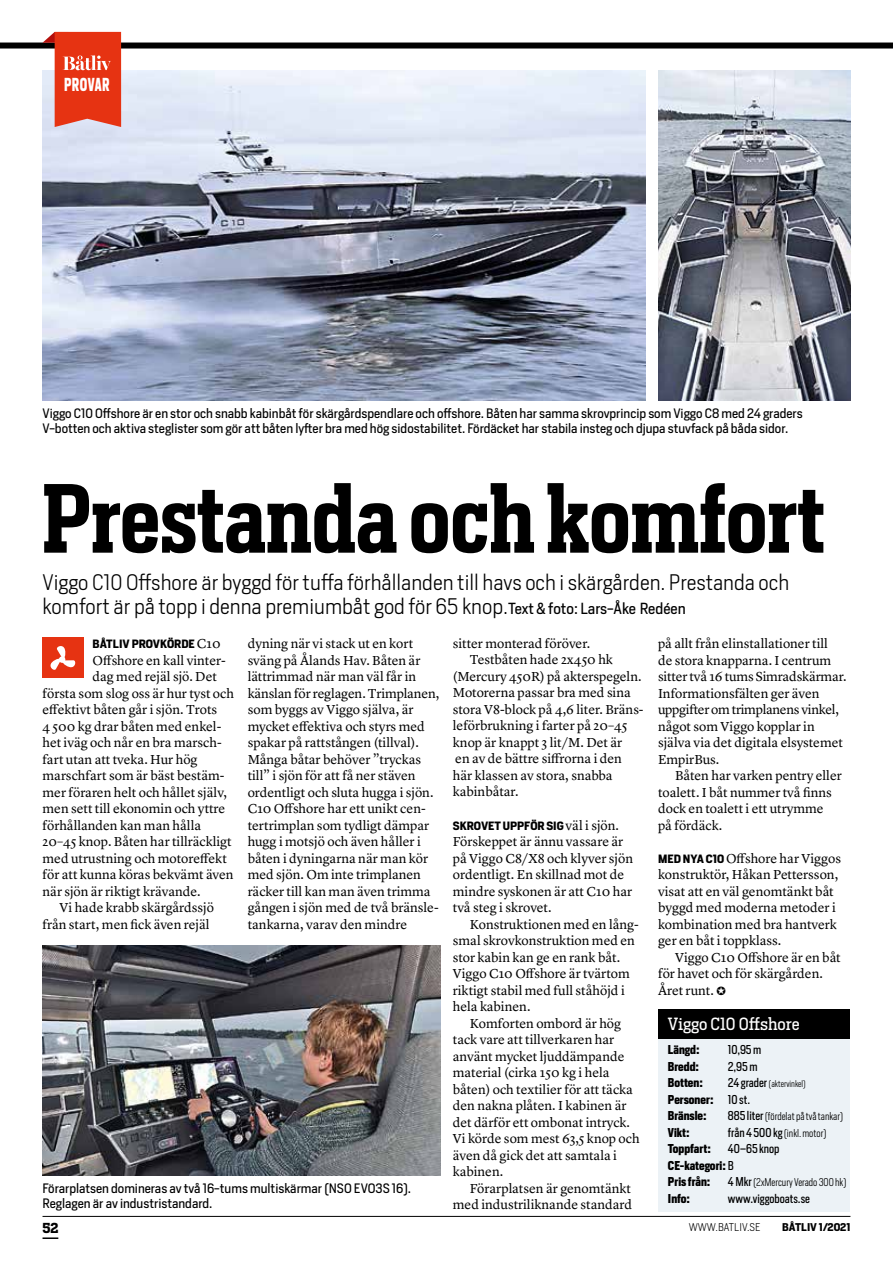
<style>
.page{position:relative;width:893px;height:1263px;background:#fff}
.page>*{position:absolute;margin:0;border:0;box-sizing:border-box;transform-origin:0 0}
.t1{font:600 91.5px "Heron Serif Cond";color:#000}
.t2{font:300 21px/24px "Heron Sans";color:#000}
.t3{font:700 17.55px "Heron Sans Cond";letter-spacing:.04em;color:#fff;scale:.77 1}
.t4{font:16.5px "Heron Serif";color:#fff}
.t5{font:13.5px/16.5px "Lyon Text";color:#000}
.t6{font:700 13.5px "Heron Serif";color:#000}
.t7{font:12.75px/15px "Heron Sans";color:#000}
.t8{font:700 12px/16.5px "Heron Sans Cond";color:#000}
.t9{font:12px "Heron Sans Cond";color:#000}
.t10{font:700 11.25px "Heron Sans";color:#000}
.t11{font:300 10.5px "Heron Sans Cond";color:#000}
.t12{font:300 10.5px "Heron Sans";color:#000}
.t13{font:700 10.5px "Heron Sans";color:#000}
.t14{font:300 9px "Heron Sans Cond";color:#000}
.s1{font-weight:400;font-size:15px}
.s2{font-family:"Lyon Text";font-weight:400;font-size:13.5px}
.s3{font-family:"Heron Sans";font-weight:700;font-size:11.25px}
.s4{font-weight:400;font-size:12px}
.s5{font-weight:400}
</style>
<div class="page">
<hr style="left:43px;top:1216px;width:807px;height:1px;background:#000">
<svg style="left:43px;top:1237px;width:15px;height:2px"></svg>
<div style="left:0;top:43px;width:893px;height:6px;background:#000"></div>
<div style="left:658px;top:1038px;width:192px;height:174px;background:#ecf2f6"></div>
<div style="left:658px;top:1009px;width:192px;height:29px;background:#000"></div>
<img style="left:43px;top:71px;width:602px;height:330px">
<div style="left:43px;top:638px;width:41px;height:40px;background:#e63312"></div>
<svg style="left:50px;top:646px;width:26px;height:24px"></svg>
<svg style="left:43px;top:32px;width:78px;height:95px;background:#e45941"></svg>
<img style="left:43px;top:945px;width:397px;height:231px">
<img style="left:658px;top:71px;width:192px;height:330px">
<p class="t3" style="left:64px;top:73px;width:61px">PROVAR</p>
<p class="t7" style="left:43px;top:405px;width:762px">Viggo C10 Offshore är en stor och snabb kabinbåt för skärgårdspendlare och offshore. Båten har samma skrovprincip som Viggo C8 med 24 graders<br>V-botten och aktiva steglister som gör att båten lyfter bra med hög sidostabilitet. Fördäcket har stabila insteg och djupa stuvfack på båda sidor.</p>
<h1 class="t1" style="left:43px;top:459px;width:784px">Prestanda och komfort</h1>
<h2 class="t2" style="left:43px;top:569px;width:748px">Viggo C10 Offshore är byggd för tuffa förhållanden till havs och i skärgården. Prestanda och komfort är på topp i denna premiumbåt god för 65 knop.<span class="s1">Text &amp; foto: Lars-Åke Redéen</span></h2>
<p class="t10" style="left:93px;top:636px;width:130px">BÅTLIV PROVKÖRDE <span class="s2">C10</span></p>
<p class="t5" style="left:93px;top:651px;width:135px">Offshore en kall vinter-</p>
<p class="t5" style="left:93px;top:667px;width:126px">dag med rejäl sjö. Det</p>
<p class="t5" style="left:43px;top:684px;width:193px">första som slog oss är hur tyst och</p>
<p class="t5" style="left:43px;top:700px;width:176px">effektivt båten går i sjön. Trots</p>
<p class="t5" style="left:43px;top:717px;width:180px">4 500 kg drar båten med enkel-</p>
<p class="t5" style="left:43px;top:733px;width:181px">het iväg och når en bra marsch-</p>
<p class="t5" style="left:43px;top:750px;width:157px">fart utan att tveka. Hur hög</p>
<p class="t5" style="left:43px;top:766px;width:184px">marschfart som är bäst bestäm-</p>
<p class="t5" style="left:43px;top:783px;width:186px">mer föraren helt och hållet själv,</p>
<p class="t5" style="left:43px;top:799px;width:184px">men sett till ekonomin och yttre</p>
<p class="t5" style="left:43px;top:816px;width:160px">förhållanden kan man hålla</p>
<p class="t5" style="left:43px;top:832px;width:191px">20–45 knop. Båten har tillräckligt</p>
<p class="t5" style="left:43px;top:849px;width:186px">med utrustning och motoreffekt</p>
<p class="t5" style="left:43px;top:865px;width:193px">för att kunna köras bekvämt även</p>
<p class="t5" style="left:43px;top:882px;width:160px">när sjön är riktigt krävande.</p>
<p class="t5" style="left:60px;top:898px;width:156px">Vi hade krabb skärgårdssjö</p>
<p class="t5" style="left:43px;top:915px;width:169px">från start, men fick även rejäl</p>
<p class="t5" style="left:248px;top:634px;width:193px">dyning när vi stack ut en kort sväng på Ålands Hav. Båten är lättrimmad när man väl får in känslan för reglagen. Trimplanen, som byggs av Viggo själva, är mycket effektiva och styrs med spakar på rattstången (tillval).<br>Många båtar behöver ”tryckas till” i sjön för att få ner stäven ordentligt och sluta hugga i sjön.<br>C10 Offshore har ett unikt cen&shy;tertrimplan som tydligt dämpar hugg i motsjö och även håller i båten i dyningarna när man kör med sjön. Om inte trimplanen räcker till kan man även trimma gången i sjön med de två bränsle&shy;tankarna, varav den mindre</p>
<p class="t5" style="left:453px;top:634px;width:139px">sitter monterad föröver.</p>
<p class="t5" style="left:470px;top:651px;width:145px">Testbåten hade 2x450 hk</p>
<p class="t5" style="left:453px;top:667px;width:190px">(Mercury 450R) på akterspegeln.</p>
<p class="t5" style="left:453px;top:684px;width:179px">Motorerna passar bra med sina</p>
<p class="t5" style="left:453px;top:700px;width:192px">stora V8-block på 4,6 liter. Bräns-</p>
<p class="t5" style="left:453px;top:717px;width:176px">leförbrukning i farter på 20–45</p>
<p class="t5" style="left:453px;top:733px;width:171px">knop är knappt 3 lit/M. Det är</p>
<p class="t5" style="left:455px;top:750px;width:168px">en av de bättre siffrorna i den</p>
<p class="t5" style="left:453px;top:766px;width:161px">här klassen av stora, snabba</p>
<p class="t5" style="left:453px;top:783px;width:67px">kabinbåtar.</p>
<p class="t10" style="left:453px;top:818px;width:168px">SKROVET UPPFÖR SIG <span class="s2">väl i sjön.</span></p>
<p class="t5" style="left:453px;top:832px;width:182px">Förskeppet är ännu vassare är på Viggo C8/X8 och klyver sjön ordentligt. En skillnad mot de mindre syskonen är att C10 har två steg i skrovet.</p>
<p class="t5" style="left:453px;top:915px;width:187px;text-indent:17px">Konstruktionen med en lång&shy;smal skrovkonstruktion med en stor kabin kan ge en rank båt.<br>Viggo C10 Offshore är tvärtom riktigt stabil med full ståhöjd i hela kabinen.</p>
<p class="t5" style="left:453px;top:1014px;width:188px;text-indent:17px">Komforten ombord är hög tack vare att tillverkaren har använt mycket ljuddämpande material (cirka 150 kg i hela båten) och textilier för att täcka den nakna plåten. I kabinen är det därför ett ombonat intryck.<br>Vi körde som mest 63,5 knop och även då gick det att samtala i kabinen.</p>
<p class="t5" style="left:453px;top:1179px;width:181px;text-align:right">Förarplatsen är genomtänkt med industriliknande standard</p>
<p class="t7" style="left:43px;top:1181px;width:370px">Förarplatsen domineras av två 16-tums multiskärmar (NSO EVO3S 16).<br>Reglagen är av industristandard.</p>
<p class="t5" style="left:658px;top:634px;width:190px">på allt från elinstallationer till<br>de stora knapparna. I centrum sitter två 16 tums Simradskärmar.<br>Informationsfälten ger även uppgifter om trimplanens vinkel, något som Viggo kopplar in själva via det digitala elsystemet<br>EmpirBus.</p>
<p class="t5" style="left:658px;top:766px;width:185px;text-indent:17px">Båten har varken pentry eller toalett. I båt nummer två finns dock en toalett i ett utrymme<br>på fördäck.</p>
<p class="t5" style="left:658px;top:849px;width:184px"><span class="s3">MED NYA C10</span> Offshore har Viggos konstruktör, Håkan Pettersson, visat att en väl genomtänkt båt byggd med moderna metoder i kombination med bra hantverk ger en båt i toppklass.</p>
<p class="t5" style="left:658px;top:948px;width:184px;text-indent:17px">Viggo C10 Offshore är en båt för havet och för skärgården.<br>Året runt. ✪</p>
<p class="t4" style="left:668px;top:1014px;width:133px">Viggo C10 Offshore</p>
<p class="t8" style="left:668px;top:1042px;width:33px">Längd:</p>
<p class="t9" style="left:728px;top:1042px;width:35px">10,95 m</p>
<p class="t8" style="left:668px;top:1058px;width:33px">Bredd:</p>
<p class="t9" style="left:728px;top:1059px;width:31px">2,95 m</p>
<p class="t8" style="left:668px;top:1075px;width:36px">Botten:</p>
<p class="t14" style="left:728px;top:1078px;width:79px"><span class="s4">24 grader</span> (aktervinkel)</p>
<p class="t8" style="left:668px;top:1091px;width:84px">Personer: <span class="s5">10 st.<br></span>Bränsle:</p>
<p class="t11" style="left:728px;top:1110px;width:116px"><span class="s4">885 liter</span> (fördelat på två tankar)</p>
<p class="t8" style="left:668px;top:1124px;width:23px">Vikt:</p>
<p class="t11" style="left:728px;top:1126px;width:100px"><span class="s4">från 4 500 kg</span> (inkl. motor)</p>
<p class="t8" style="left:668px;top:1141px;width:44px">Toppfart:</p>
<p class="t8" style="left:668px;top:1141px;width:113px;text-indent:60px"><span class="s5">40–65 knop<br></span>CE-kategori: <span class="s5">B<br></span>Pris från:</p>
<p class="t11" style="left:728px;top:1176px;width:120px"><span class="s4">4 Mkr</span> (2xMercury Verado 300 hk)</p>
<p class="t8" style="left:668px;top:1190px;width:24px">Info:</p>
<p class="t9" style="left:728px;top:1191px;width:83px">www.viggoboats.se</p>
<p class="t6" style="left:43px;top:1219px;width:17px">52</p>
<p class="t12" style="left:689px;top:1220px;width:73px">WWW.BATLIV.SE</p>
<p class="t13" style="left:782px;top:1220px;width:70px">BÅTLIV 1/2021</p>
</div>
